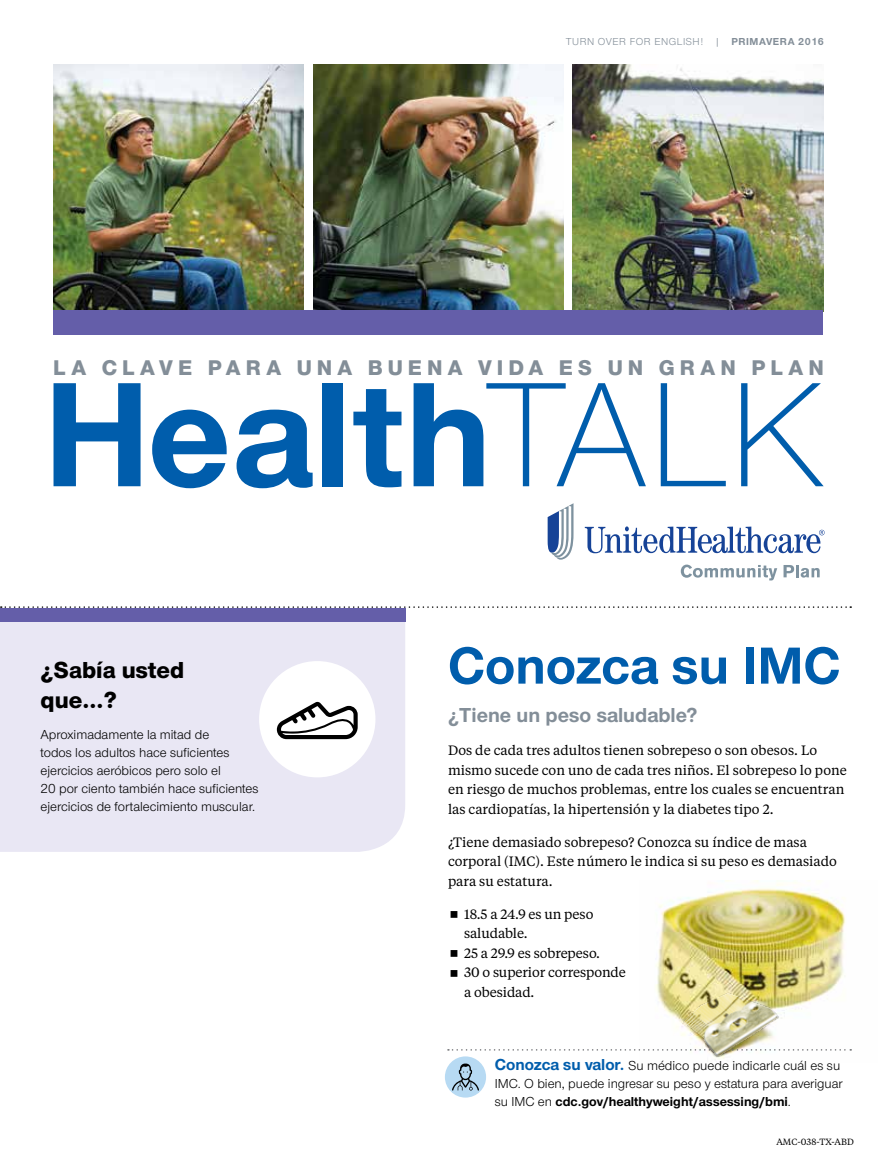
<style>
.page{position:relative;width:878px;height:1161px;background:#fff}
.page>*{position:absolute;margin:0;border:0;box-sizing:border-box;transform-origin:0 0}
.t1{font:700 154.5px "UHC Sans";color:#005dac}
.t2{font:700 54px "UHC Sans";color:#005dac}
.t3{font:800 24px/30px "UHC Sans";color:#000}
.t4{font:800 22.05px "UHC Sans";letter-spacing:.23em;color:#838e98}
.t5{font:700 21px "UHC Sans";color:#838e98}
.t6{font:13.5px/19.5px "UHC Serif Text";color:#000}
.t7{font:13.5px/18px "UHC Sans";color:#000}
.t8{font:10.5px "UHC Sans";letter-spacing:.05em;color:#838e98}
.t9{font:9px "UHC Serif Text";color:#000}
.s1{font-weight:700}
.s2{font-weight:300}
.s3{font-weight:700;font-size:16.5px;color:#005dac}
</style>
<div class="page">
<img style="left:656px;top:881px;width:196px;height:178px">
<div style="left:0;top:621px;width:405px;height:231px;background:#e9e7f4"></div>
<div style="left:259px;top:661px;width:116px;height:116px;background:#fff;border-radius:50%"></div>
<svg style="left:277px;top:702px;width:80px;height:37px"></svg>
<div style="left:0;top:608px;width:405px;height:13px;background:#645ea9"></div>
<svg style="left:448px;top:1049px;width:403px;height:2px"></svg>
<div style="left:445px;top:1056px;width:41px;height:42px;background:#b7daf3;border-radius:50%"></div>
<svg style="left:452px;top:1064px;width:27px;height:27px"></svg>
<img style="left:53px;top:64px;width:250px;height:247px">
<img style="left:573px;top:64px;width:250px;height:247px">
<img style="left:313px;top:64px;width:250px;height:247px">
<div style="left:53px;top:311px;width:770px;height:24px;background:#645ea9"></div>
<svg style="left:1px;top:606px;width:850px;height:2px"></svg>
<svg style="left:584px;top:526px;width:240px;height:27px"></svg>
<svg style="left:547px;top:503px;width:26px;height:57px"></svg>
<svg style="left:680px;top:565px;width:97px;height:15px"></svg>
<svg style="left:783px;top:565px;width:36px;height:13px"></svg>
<p class="t8" style="left:565px;top:35px;width:260px">TURN OVER FOR ENGLISH! | <span class="s1">PRIMAVERA 2016</span></p>
<h3 class="t4" style="left:53px;top:352px;width:772px">LA CLAVE PARA UNA BUENA VIDA ES UN GRAN PLAN</h3>
<h1 class="t1" style="left:43px;top:331px;width:781px">Health<span class="s2">TALK</span></h1>
<h3 class="t3" style="left:40px;top:654px;width:145px">¿Sabía usted que…?</h3>
<p class="t7" style="left:40px;top:725px;width:219px">Aproximadamente la mitad de<br>todos los adultos hace suficientes ejercicios aeróbicos pero solo el<br>20 por ciento también hace suficientes ejercicios de fortalecimiento muscular.</p>
<h2 class="t2" style="left:448px;top:629px;width:394px">Conozca su IMC</h2>
<h3 class="t5" style="left:448px;top:701px;width:251px">¿Tiene un peso saludable?</h3>
<p class="t6" style="left:448px;top:740px;width:400px">Dos de cada tres adultos tienen sobrepeso o son obesos. Lo mismo sucede con uno de cada tres niños. El sobrepeso lo pone en riesgo de muchos problemas, entre los cuales se encuentran las cardiopatías, la hipertensión y la diabetes tipo 2.</p>
<p class="t6" style="left:448px;top:832px;width:390px">¿Tiene demasiado sobrepeso? Conozca su índice de masa corporal (IMC). Este número le indica si su peso es demasiado para su estatura.</p>
<p class="t6" style="left:464px;top:904px;width:163px">18.5 a 24.9 es un peso saludable.<br>25 a 29.9 es sobrepeso.<br>30 o superior corresponde a obesidad.</p>
<p class="t7" style="left:494px;top:1056px;width:349px"><span class="s3">Conozca su valor.</span> Su médico puede indicarle cuál es su<br>IMC. O bien, puede ingresar su peso y estatura para averiguar su IMC en <span class="s1">cdc.gov/healthyweight/assessing/bmi</span>.</p>
<p class="t9" style="left:776px;top:1135px;width:79px">AMC-038-TX-ABD</p>
</div>
